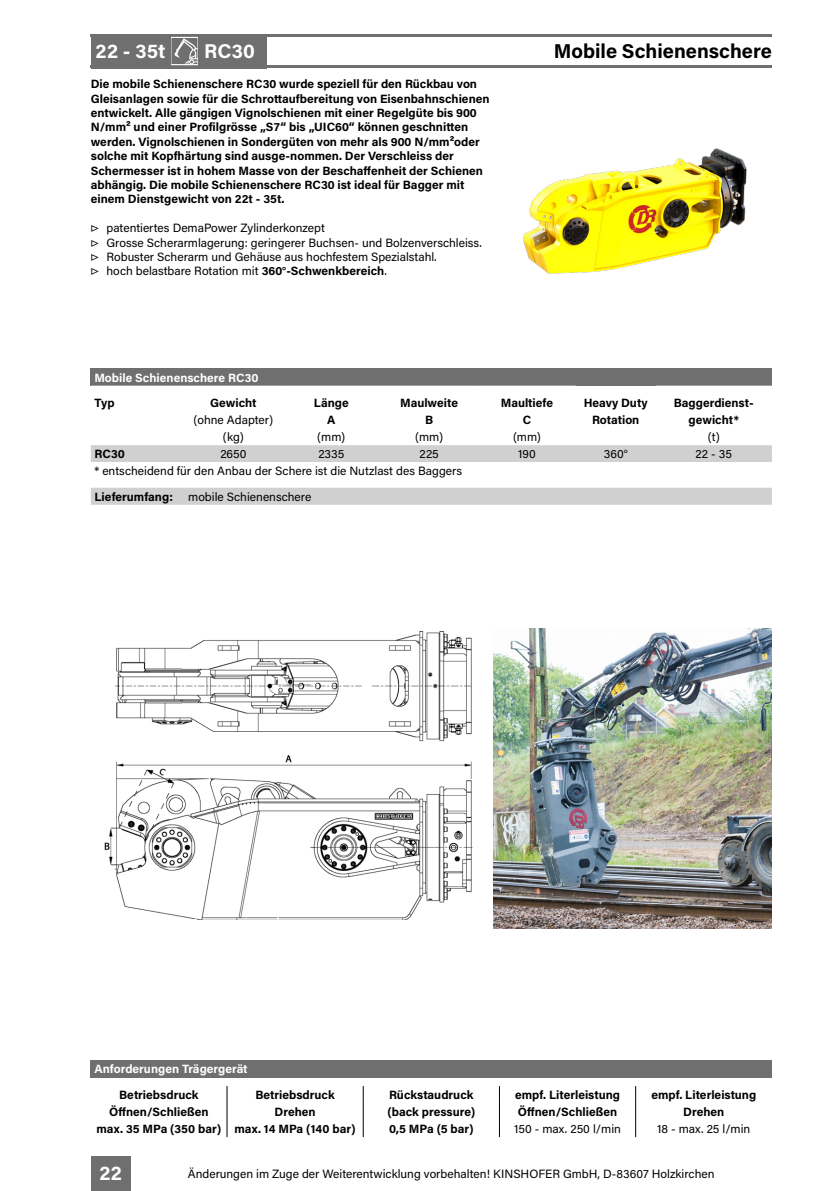
<style>
.page{position:relative;width:840px;height:1191px;background:#fff}
.page>*{position:absolute;margin:0;border:0;box-sizing:border-box;transform-origin:0 0}
.t1{font:700 20px "Acumin Pro";color:#000}
.t2{font:700 20px "Acumin Pro";letter-spacing:.005em;color:#fff}
.t3{font:700 12px/14.4px "Acumin Pro";color:#000}
.t4{font:12px/14.4px "Acumin Pro";color:#000}
.t5{font:700 12px "Acumin Pro";color:#fff}
.s1{font-weight:700}
</style>
<div class="page">
<div style="left:91px;top:1157px;width:39px;height:34px;background:#706f6f"></div>
<hr style="left:91px;top:65px;width:680px;height:3px;background:#706f6f">
<hr style="left:91px;top:34px;width:680px;height:3px;background:#706f6f">
<svg style="left:171px;top:36px;width:27px;height:30px"></svg>
<svg style="left:170px;top:37px;width:28px;height:28px"></svg>
<div style="left:198px;top:34px;width:68px;height:34px;background:#706f6f"></div>
<div style="left:91px;top:34px;width:79px;height:34px;background:#706f6f"></div>
<div style="left:91px;top:369px;width:680px;height:17px;background:#706f6f"></div>
<div style="left:91px;top:445px;width:680px;height:17px;background:#d0d0d0"></div>
<div style="left:91px;top:488px;width:680px;height:17px;background:#d0d0d0"></div>
<img style="left:499px;top:148px;width:272px;height:221px">
<img style="left:104px;top:631px;width:369px;height:288px">
<img style="left:493px;top:628px;width:278px;height:300px">
<div style="left:91px;top:1060px;width:680px;height:17px;background:#706f6f"></div>
<svg style="left:226px;top:1086px;width:1px;height:51px"></svg>
<svg style="left:362px;top:1086px;width:1px;height:51px"></svg>
<svg style="left:499px;top:1086px;width:1px;height:51px"></svg>
<svg style="left:635px;top:1086px;width:1px;height:51px"></svg>
<h1 class="t2" style="left:96px;top:37px;width:71px">22 - 35t</h1>
<h1 class="t2" style="left:204px;top:37px;width:52px">RC30</h1>
<h1 class="t1" style="left:553px;top:37px;width:219px">Mobile Schienenschere</h1>
<p class="t3" style="left:91px;top:76px;width:400px">Die mobile Schienenschere RC30 wurde speziell für den Rückbau von Gleisanlagen sowie für die Schrottaufbereitung von Eisenbahnschienen entwickelt. Alle gängigen Vignolschienen mit einer Regelgüte bis 900<br>N/mm² und einer Profilgrösse „S7“ bis „UIC60“ können geschnitten werden. Vignolschienen in Sondergüten von mehr als 900 N/mm²oder solche mit Kopfhärtung sind ausge-nommen. Der Verschleiss der Schermesser ist in hohem Masse von der Beschaffenheit der Schienen abhängig. Die mobile Schienenschere RC30 ist ideal für Bagger mit einem Dienstgewicht von 22t - 35t.</p>
<p class="t4" style="left:91px;top:220px;width:392px">▷ patentiertes DemaPower Zylinderkonzept<br>▷ Grosse Scherarmlagerung: geringerer Buchsen- und Bolzenverschleiss. ▷ Robuster Scherarm und Gehäuse aus hochfestem Spezialstahl.<br>▷ hoch belastbare Rotation mit <span class="s1">360°-Schwenkbereich</span>.</p>
<p class="t5" style="left:94px;top:369px;width:165px">Mobile Schienenschere RC30</p>
<p class="t3" style="left:94px;top:395px;width:22px">Typ</p>
<p class="t3" style="left:210px;top:395px;width:48px">Gewicht</p>
<p class="t3" style="left:314px;top:395px;width:36px">Länge</p>
<p class="t3" style="left:400px;top:395px;width:59px">Maulweite</p>
<p class="t3" style="left:500px;top:395px;width:54px">Maultiefe</p>
<p class="t3" style="left:583px;top:395px;width:66px">Heavy Duty</p>
<p class="t3" style="left:673px;top:395px;width:81px">Baggerdienst-</p>
<p class="t4" style="left:193px;top:412px;width:81px">(ohne Adapter)</p>
<p class="t3" style="left:327px;top:412px;width:10px">A</p>
<p class="t3" style="left:425px;top:412px;width:10px">B</p>
<p class="t3" style="left:522px;top:412px;width:10px">C</p>
<p class="t3" style="left:591px;top:412px;width:49px">Rotation</p>
<p class="t3" style="left:688px;top:412px;width:52px">gewicht*</p>
<p class="t4" style="left:223px;top:429px;width:22px">(kg)</p>
<p class="t4" style="left:317px;top:429px;width:29px">(mm)</p>
<p class="t4" style="left:415px;top:429px;width:29px">(mm)</p>
<p class="t4" style="left:512px;top:429px;width:29px">(mm)</p>
<p class="t4" style="left:707px;top:429px;width:14px">(t)</p>
<p class="t3" style="left:94px;top:446px;width:32px">RC30</p>
<p class="t4" style="left:220px;top:446px;width:28px">2650</p>
<p class="t4" style="left:318px;top:446px;width:27px">2335</p>
<p class="t4" style="left:419px;top:446px;width:21px">225</p>
<p class="t4" style="left:518px;top:446px;width:19px">190</p>
<p class="t4" style="left:603px;top:446px;width:25px">360°</p>
<p class="t4" style="left:695px;top:446px;width:38px">22 - 35</p>
<p class="t4" style="left:94px;top:463px;width:369px">* entscheidend für den Anbau der Schere ist die Nutzlast des Baggers</p>
<p class="t3" style="left:94px;top:489px;width:80px">Lieferumfang:</p>
<p class="t4" style="left:188px;top:489px;width:124px">mobile Schienenschere</p>
<p class="t5" style="left:94px;top:1060px;width:154px">Anforderungen Trägergerät</p>
<p class="t3" style="left:119px;top:1087px;width:81px">Betriebsdruck</p>
<p class="t3" style="left:255px;top:1087px;width:81px">Betriebsdruck</p>
<p class="t3" style="left:389px;top:1087px;width:86px">Rückstaudruck</p>
<p class="t3" style="left:515px;top:1087px;width:106px">empf. Literleistung</p>
<p class="t3" style="left:651px;top:1087px;width:106px">empf. Literleistung</p>
<p class="t3" style="left:109px;top:1104px;width:101px">Öffnen/Schließen</p>
<p class="t3" style="left:274px;top:1104px;width:42px">Drehen</p>
<p class="t3" style="left:387px;top:1104px;width:89px">(back pressure)</p>
<p class="t3" style="left:517px;top:1104px;width:101px">Öffnen/Schließen</p>
<p class="t3" style="left:683px;top:1104px;width:42px">Drehen</p>
<p class="t3" style="left:96px;top:1121px;width:260px">max. 35 MPa (350 bar) max. 14 MPa (140 bar)</p>
<p class="t3" style="left:389px;top:1121px;width:86px">0,5 MPa (5 bar)</p>
<p class="t4" style="left:514px;top:1121px;width:108px">150 - max. 250 l/min</p>
<p class="t4" style="left:656px;top:1121px;width:95px">18 - max. 25 l/min</p>
<h1 class="t2" style="left:99px;top:1159px;width:24px">22</h1>
<p class="t4" style="left:188px;top:1166px;width:528px">Änderungen im Zuge der Weiterentwicklung vorbehalten! KINSHOFER GmbH, D-83607 Holzkirchen</p>
</div>
